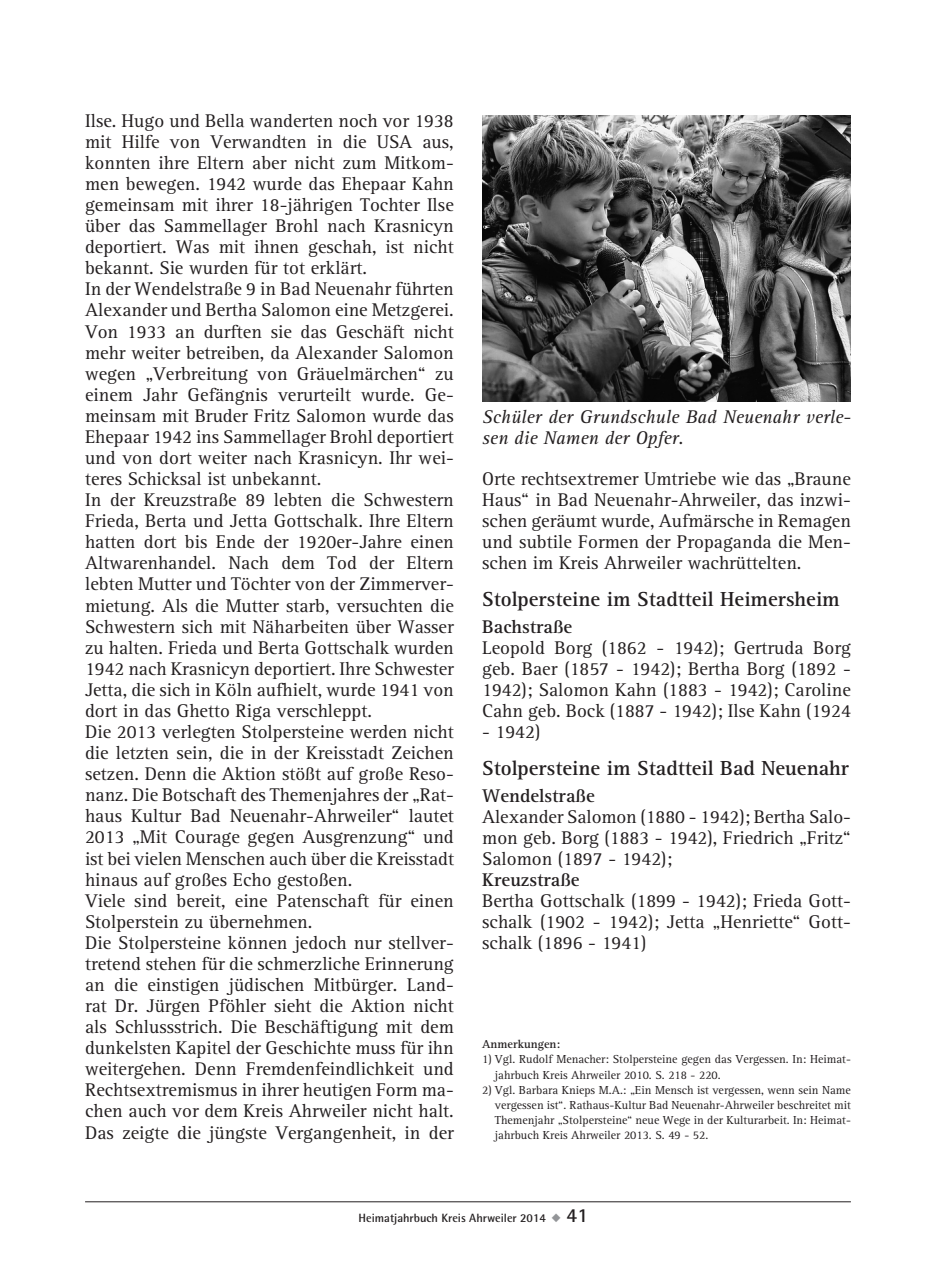
<style>
.page{position:relative;width:936px;height:1276px;background:#fff}
.page>*{position:absolute;margin:0;border:0;box-sizing:border-box;transform-origin:0 0}
.t1{font:700 21px "AT Rotis Serif";color:#231f20}
.t2{font:19px/21px "AT Rotis Serif";color:#231f20;text-align:justify}
.t3{font:italic 19px/21px "AT Rotis Serif";color:#231f20}
.t4{font:700 19px "AT Rotis Serif";color:#231f20}
.t5{font:12px/15px "AT Rotis Serif";color:#231f20}
.t6{font:700 12px "Rotis Semi Sans";color:#231f20}
.t7{font:700 12px "AT Rotis Serif";color:#231f20}
.s1{color:#939598}
.s2{font-family:"Rotis Sans Serif";font-size:20px}
</style>
<div class="page">
<hr style="left:85px;top:1201px;width:765px;height:1px;background:#231f20">
<img style="left:482px;top:115px;width:368px;height:286px">
<p class="t2" style="left:85px;top:111px;width:370px;text-align:left">Ilse. Hugo und Bella wanderten noch vor 1938 mit Hilfe von Verwandten in die USA aus, konnten ihre Eltern aber nicht zum Mitkom&shy;men bewegen. 1942 wurde das Ehepaar Kahn gemeinsam mit ihrer 18-jährigen Tochter Ilse über das Sammellager Brohl nach Krasnicyn deportiert. Was mit ihnen geschah, ist nicht bekannt. Sie wurden für tot erklärt.<br>In der Wendelstraße 9 in Bad Neuenahr führten Alexander und Bertha Salomon eine Metzgerei.<br>Von 1933 an durften sie das Geschäft nicht mehr weiter betreiben, da Alexander Salomon wegen „Verbreitung von Gräuelmärchen“ zu einem Jahr Gefängnis verurteilt wurde. Ge&shy;meinsam mit Bruder Fritz Salomon wurde das Ehepaar 1942 ins Sammellager Brohl deportiert und von dort weiter nach Krasnicyn. Ihr wei&shy;teres Schicksal ist unbekannt.<br>In der Kreuzstraße 89 lebten die Schwestern Frieda, Berta und Jetta Gottschalk. Ihre Eltern hatten dort bis Ende der 1920er-Jahre einen Altwarenhandel. Nach dem Tod der Eltern lebten Mutter und Töchter von der Zimmerver&shy;mietung. Als die Mutter starb, versuchten die Schwestern sich mit Näharbeiten über Wasser zu halten. Frieda und Berta Gottschalk wurden 1942 nach Krasnicyn deportiert. Ihre Schwester Jetta, die sich in Köln aufhielt, wurde 1941 von dort in das Ghetto Riga verschleppt.<br>Die 2013 verlegten Stolpersteine werden nicht die letzten sein, die in der Kreisstadt Zeichen setzen. Denn die Aktion stößt auf große Reso&shy;nanz. Die Botschaft des Themenjahres der „Rat&shy;haus Kultur Bad Neuenahr-Ahrweiler“ lautet 2013 „Mit Courage gegen Ausgrenzung“ und ist bei vielen Menschen auch über die Kreisstadt hinaus auf großes Echo gestoßen.<br>Viele sind bereit, eine Patenschaft für einen Stolperstein zu übernehmen.<br>Die Stolpersteine können jedoch nur stellver&shy;tretend stehen für die schmerzliche Erinnerung an die einstigen jüdischen Mitbürger. Land&shy;rat Dr. Jürgen Pföhler sieht die Aktion nicht als Schlussstrich. Die Beschäftigung mit dem dunkelsten Kapitel der Geschichte muss für ihn weitergehen. Denn Fremdenfeindlichkeit und Rechtsextremismus in ihrer heutigen Form ma&shy;chen auch vor dem Kreis Ahrweiler nicht halt.<br>Das zeigte die jüngste Vergangenheit, in der</p>
<p class="t3" style="left:482px;top:406px;width:370px">Schüler der Grundschule Bad Neuenahr verle&shy;sen die Namen der Opfer.</p>
<p class="t2" style="left:482px;top:469px;width:370px">Orte rechtsextremer Umtriebe wie das „Braune Haus“ in Bad Neuenahr-Ahrweiler, das inzwi&shy;schen geräumt wurde, Aufmärsche in Remagen und subtile Formen der Propaganda die Men&shy;schen im Kreis Ahrweiler wachrüttelten.</p>
<p class="t1" style="left:482px;top:587px;width:359px">Stolpersteine im Stadtteil Heimersheim</p>
<p class="t4" style="left:482px;top:615px;width:92px">Bachstraße</p>
<p class="t2" style="left:482px;top:638px;width:370px">Leopold Borg (1862 - 1942); Gertruda Borg geb. Baer (1857 - 1942); Bertha Borg (1892 - 1942); Salomon Kahn (1883 - 1942); Caroline Cahn geb. Bock (1887 - 1942); Ilse Kahn (1924</p>
<p class="t2" style="left:482px;top:722px;width:60px">- 1942)</p>
<p class="t1" style="left:482px;top:755px;width:368px">Stolpersteine im Stadtteil Bad Neuenahr</p>
<p class="t4" style="left:482px;top:784px;width:114px">Wendelstraße</p>
<p class="t2" style="left:482px;top:806px;width:370px">Alexander Salomon (1880 - 1942); Bertha Salo&shy;mon geb. Borg (1883 - 1942), Friedrich „Fritz“ Salomon (1897 - 1942);</p>
<p class="t4" style="left:482px;top:868px;width:99px">Kreuzstraße</p>
<p class="t2" style="left:482px;top:890px;width:370px">Bertha Gottschalk (1899 - 1942); Frieda Gott&shy;schalk (1902 - 1942); Jetta „Henriette“ Gott&shy;schalk (1896 - 1941)</p>
<p class="t7" style="left:482px;top:1037px;width:80px">Anmerkungen:</p>
<p class="t5" style="left:495px;top:1052px;width:357px;text-indent:-13px">1) Vgl. Rudolf Menacher: Stolpersteine gegen das Vergessen. In: Heimat&shy;jahrbuch Kreis Ahrweiler 2010. S. 218 - 220.</p>
<p class="t5" style="left:495px;top:1082px;width:357px;text-align:justify;text-indent:-13px">2) Vgl. Barbara Knieps M.A.: „Ein Mensch ist vergessen, wenn sein Name vergessen ist“. Rathaus-Kultur Bad Neuenahr-Ahrweiler beschreitet mit Themenjahr „Stolpersteine“ neue Wege in der Kulturarbeit. In: Heimat&shy;jahrbuch Kreis Ahrweiler 2013. S. 49 - 52.</p>
<p class="t6" style="left:358px;top:1210px;width:231px">Heimatjahrbuch Kreis Ahrweiler 2014 <span class="s1">◆</span> <span class="s2">41</span></p>
</div>
